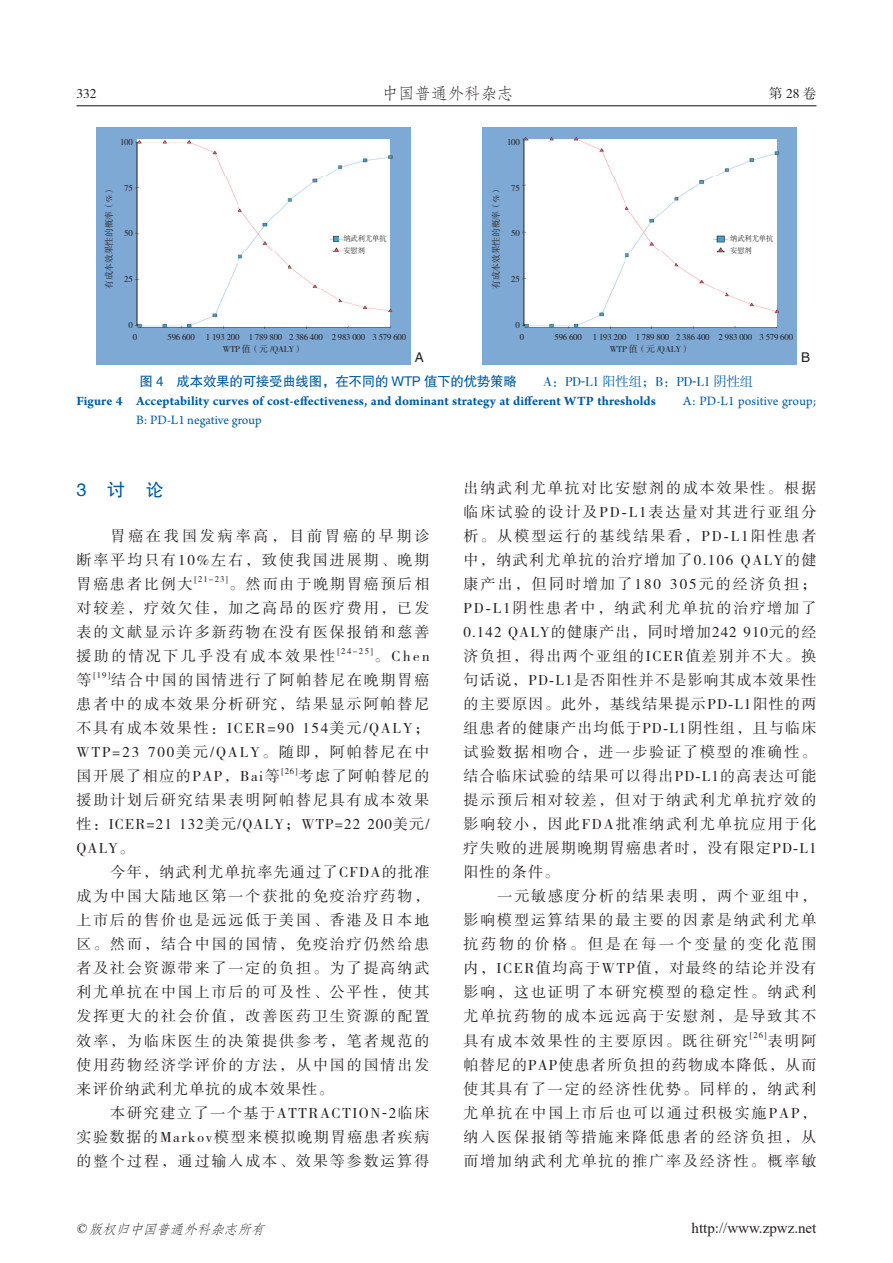
<style>
.page{position:relative;width:893px;height:1263px;background:#fff}
.page>*{position:absolute;margin:0;border:0;box-sizing:border-box;transform-origin:0 0}
.t1{font:18px "FZHTK GBK1 0";color:#015ca3}
.t2{font:16.5px "FZFSK GBK1 0";color:#231f20}
.t3{font:15px/24px "FZSSK GBK1 0";letter-spacing:.125em;color:#231f20;text-align:justify}
.t4{font:15px "Times New Roman";color:#231f20}
.t5{font:700 13.5px/19.5px "Arno Pro";letter-spacing:.005em;color:#015ca3}
.t6{font:13.5px "FZHTK GBK1 0";letter-spacing:-.02em;color:#015ca3}
.t7{font:italic 13.5px "FZFSK GBK1 0";color:#231f20}
.t8{font:13.5px "FZSSK GBK1 0";color:#231f20}
.t9{font:13.5px "FZHTK GBK1 0";color:#231f20}
.t10{font:9px "FZSSK GBK1 0";letter-spacing:-.02em;color:#231f20}
.t11{font:8.7px "FZSSK GBK1 0";letter-spacing:.125em;color:#231f20}
.t12{font:7.5px/11.7px "FZSSK GBK1 0";letter-spacing:-.02em;color:#231f20}
.s1{font-family:"FZSSK GBK1 0"}
.s2{font-family:"Times New Roman"}
.s3{font-family:"FZSSK GBK1 0";font-weight:400}
.s4{font-weight:400}
.s5{font-family:"Arno Pro";font-style:italic}
</style>
<div class="page">
<hr style="left:77px;top:105px;width:739px;height:1px;background:#231f20">
<div style="left:96px;top:128px;width:314px;height:237px;background:#7ea9d4"></div>
<img style="left:135px;top:141px;width:2px;height:149px">
<img style="left:135px;top:290px;width:51px;height:38px">
<img style="left:186px;top:327px;width:155px;height:1px">
<img style="left:341px;top:308px;width:51px;height:20px">
<div style="left:137px;top:140px;width:253px;height:187px;background:#fff"></div>
<div style="left:483px;top:128px;width:314px;height:237px;background:#7ea9d4"></div>
<img style="left:522px;top:137px;width:51px;height:38px">
<img style="left:573px;top:137px;width:155px;height:3px">
<img style="left:728px;top:139px;width:51px;height:36px">
<img style="left:522px;top:175px;width:2px;height:115px">
<img style="left:776px;top:175px;width:1px;height:115px">
<img style="left:522px;top:290px;width:51px;height:38px">
<img style="left:573px;top:327px;width:155px;height:1px">
<img style="left:728px;top:290px;width:51px;height:38px">
<div style="left:524px;top:140px;width:252px;height:187px;background:#fff"></div>
<p class="t8" style="left:77px;top:87px;width:22px">332</p>
<p class="t2" style="left:382px;top:85px;width:133px">中国普通外科杂志</p>
<p class="t8" style="left:769px;top:87px;width:49px">第28卷</p>
<p class="t10" style="left:120px;top:137px;width:14px">100</p>
<p class="t10" style="left:124px;top:183px;width:10px">75</p>
<p class="t10" style="left:124px;top:229px;width:10px">50</p>
<p class="t10" style="left:124px;top:274px;width:10px">25</p>
<p class="t10" style="left:128px;top:320px;width:6px">0</p>
<p class="t10" style="left:104px;top:289px;width:104px;rotate:-90deg">有成本效果性的概率（%）</p>
<p class="t10" style="left:507px;top:137px;width:14px">100</p>
<p class="t10" style="left:511px;top:183px;width:10px">75</p>
<p class="t10" style="left:511px;top:229px;width:10px">50</p>
<p class="t10" style="left:511px;top:274px;width:10px">25</p>
<p class="t10" style="left:515px;top:320px;width:6px">0</p>
<p class="t10" style="left:491px;top:289px;width:104px;rotate:-90deg">有成本效果性的概率（%）</p>
<p class="t12" style="left:343px;top:233px;width:45px">纳武利尤单抗安慰剂</p>
<p class="t12" style="left:730px;top:233px;width:45px">纳武利尤单抗安慰剂</p>
<p class="t10" style="left:133px;top:332px;width:6px">0</p>
<p class="t10" style="left:168px;top:332px;width:240px">596 600 1 193 200 1 789 800 2 386 400 2 983 000 3 579 600</p>
<p class="t10" style="left:223px;top:344px;width:82px">WTP 值（元 /QALY）</p>
<p class="t10" style="left:520px;top:332px;width:6px">0</p>
<p class="t10" style="left:554px;top:332px;width:240px">596 600 1 193 200 1 789 800 2 386 400 2 983 000 3 579 600</p>
<p class="t10" style="left:610px;top:344px;width:82px">WTP 值（元 /QALY）</p>
<p class="t9" style="left:415px;top:350px;width:10px">A</p>
<p class="t9" style="left:801px;top:350px;width:10px">B</p>
<p class="t6" style="left:140px;top:374px;width:615px">图 4　成本效果的可接受曲线图，在不同的 WTP 值下的优势策略　　<span class="s1">A：PD</span><span class="s2">-</span><span class="s1">L1 阳性组；B：PD</span><span class="s2">-</span><span class="s1">L1 阴性组</span></p>
<p class="t5" style="left:136px;top:391px;width:682px;text-indent:-60px">Figure 4 Acceptability curves of cost-effectiveness, and dominant strategy at different WTP thresholds<span class="s3">　　</span><span class="s4">A: PD-L1 positive group;<br>B: PD-L1 negative group</span></p>
<p class="t1" style="left:77px;top:480px;width:89px">3　讨　论</p>
<p class="t3" style="left:77px;top:525px;width:354px;text-indent:34px">胃癌在我国发病率高，目前胃癌的早期诊断率平均只有10%左右，致使我国进展期、晚期胃癌患者比例大</p>
<p class="t11" style="left:195px;top:575px;width:35px">[21-23]</p>
<p class="t3" style="left:77px;top:573px;width:354px;text-indent:152px">。然而由于晚期胃癌预后相对较差，疗效欠佳，加之高昂的医疗费用，已发表的文献显示许多新药物在没有医保报销和慈善援助的情况下几乎没有成本效果性</p>
<p class="t11" style="left:338px;top:647px;width:37px">[24-25]</p>
<p class="t3" style="left:374px;top:645px;width:57px">。Chen</p>
<p class="t3" style="left:77px;top:669px;width:16px">等</p>
<p class="t11" style="left:93px;top:671px;width:18px">[19]</p>
<p class="t3" style="left:77px;top:669px;width:354px;text-indent:35px">结合中国的国情进行了阿帕替尼在晚期胃癌患者中的成本效果分析研究，结果显示阿帕替尼不具有成本效果性：ICER=90 154美元/ QALY；WTP<span class="s5">=</span>23 700美元/QALY。随即，阿帕替尼在中国开展了相应的PAP，Bai等</p>
<p class="t11" style="left:281px;top:767px;width:18px">[26]</p>
<p class="t3" style="left:77px;top:765px;width:354px;text-indent:222px">考虑了阿帕替尼的援助计划后研究结果表明阿帕替尼具有成本效果性：ICER=21 132美元/QALY；WTP<span class="s5">=</span>22 200美元/ QALY。</p>
<p class="t3" style="left:77px;top:861px;width:354px;text-indent:34px">今年，纳武利尤单抗率先通过了CFDA的批准成为中国大陆地区第一个获批的免疫治疗药物，上市后的售价也是远远低于美国、香港及日本地区。然而，结合中国的国情，免疫治疗仍然给患者及社会资源带来了一定的负担。为了提高纳武利尤单抗在中国上市后的可及性、公平性，使其发挥更大的社会价值，改善医药卫生资源的配置效率，为临床医生的决策提供参考，笔者规范的使用药物经济学评价的方法，从中国的国情出发来评价纳武利尤单抗的成本效果性。</p>
<p class="t3" style="left:77px;top:1101px;width:354px;text-indent:34px">本研究建立了一个基于ATTRACTION<span class="s2">-</span>2临床实验数据的Markov模型来模拟晚期胃癌患者疾病的整个过程，通过输入成本、效果等参数运算得</p>
<p class="t3" style="left:463px;top:477px;width:354px">出纳武利尤单抗对比安慰剂的成本效果性。根据临床试验的设计及PD<span class="s2">-</span>L1表达量对其进行亚组分析。从模型运行的基线结果看，PD<span class="s2">-</span>L1阳性患者中，纳武利尤单抗的治疗增加了0.106 QALY的健康产出，但同时增加了180 305元的经济负担；PD<span class="s2">-</span>L1阴性患者中，纳武利尤单抗的治疗增加了0.142 QALY的健康产出，同时增加242 910元的经济负担，得出两个亚组的ICER值差别并不大。换句话说，PD<span class="s2">-</span>L1是否阳性并不是影响其成本效果性的主要原因。此外，基线结果提示PD<span class="s2">-</span>L1阳性的两组患者的健康产出均低于PD<span class="s2">-</span>L1阴性组，且与临床试验数据相吻合，进一步验证了模型的准确性。结合临床试验的结果可以得出PD<span class="s2">-</span>L1的高表达可能提示预后相对较差，但对于纳武利尤单抗疗效的影响较小，因此FDA批准纳武利尤单抗应用于化疗失败的进展期晚期胃癌患者时，没有限定PD<span class="s2">-</span>L1阳性的条件。</p>
<p class="t3" style="left:463px;top:885px;width:355px;text-indent:34px">一元敏感度分析的结果表明，两个亚组中，影响模型运算结果的最主要的因素是纳武利尤单抗药物的价格。但是在每一个变量的变化范围内，ICER值均高于WTP值，对最终的结论并没有影响，这也证明了本研究模型的稳定性。纳武利尤单抗药物的成本远远高于安慰剂，是导致其不具有成本效果性的主要原因。既往研究</p>
<p class="t11" style="left:750px;top:1031px;width:18px">[26]</p>
<p class="t3" style="left:463px;top:1029px;width:354px;text-indent:304px">表明阿帕替尼的PAP使患者所负担的药物成本降低，从而使其具有了一定的经济性优势。同样的，纳武利尤单抗在中国上市后也可以通过积极实施PAP，纳入医保报销等措施来降低患者的经济负担，从而增加纳武利尤单抗的推广率及经济性。概率敏</p>
<p class="t7" style="left:76px;top:1221px;width:194px"><span class="s2">©</span> 版权归中国普通外科杂志所有</p>
<p class="t4" style="left:692px;top:1217px;width:126px">http://www.zpwz.net</p>
</div>
